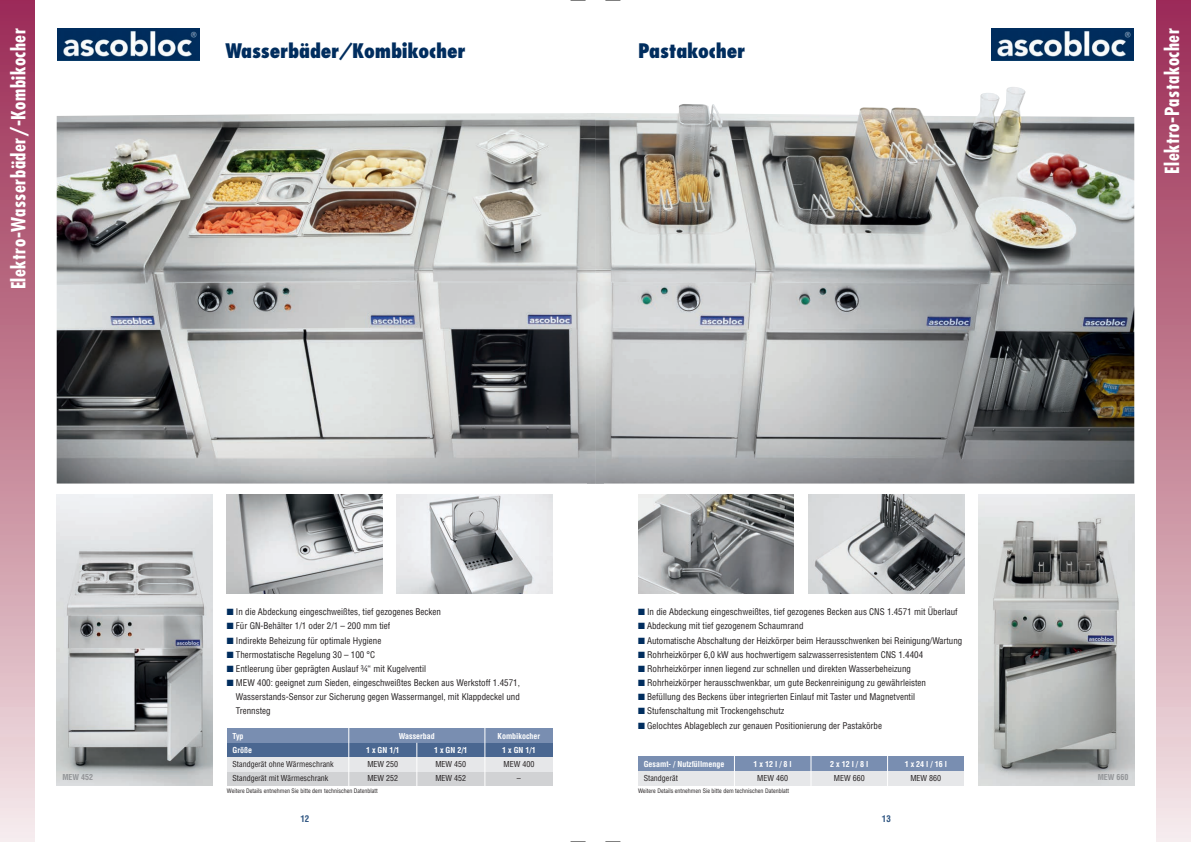
<style>
.page{position:relative;width:1191px;height:842px;background:#fff}
.page>*{position:absolute;margin:0;border:0;box-sizing:border-box;transform-origin:0 0}
.t1{font:800 condensed 19.5px "Futura";letter-spacing:-.01em;color:#002d5e}
.t2{font:700 condensed 19px "Futura";letter-spacing:.025em;color:#fff}
.t3{font:condensed 9px/14.2px "Helvetica";color:#231f20;text-align:justify}
.t4{font:700 condensed 9px "Helvetica";color:#315783}
.t5{font:condensed 8px "Helvetica";color:#231f20}
.t6{font:700 condensed 8px "Helvetica";color:#fff}
.t7{font:700 condensed 8px "Helvetica";color:#939598}
.t8{font:condensed 6px "Helvetica";color:#231f20}
.s1{color:#002d5e}
</style>
<div class="page">
<div style="left:227px;top:743px;width:122px;height:14px;background:#4a6791"></div>
<div style="left:485px;top:743px;width:68px;height:14px;background:#4a6791"></div>
<div style="left:349px;top:743px;width:68px;height:14px;background:#4a6791"></div>
<div style="left:417px;top:743px;width:68px;height:14px;background:#4a6791"></div>
<div style="left:0;top:0;width:34px;height:842px;background:linear-gradient(to bottom,#992850,#f2e5e4)"></div>
<img style="left:57px;top:28px;width:143px;height:33px">
<img style="left:57px;top:113px;width:530px;height:370px">
<div style="left:227px;top:729px;width:122px;height:14px;background:#798eb1"></div>
<div style="left:485px;top:729px;width:68px;height:14px;background:#798eb1"></div>
<div style="left:349px;top:729px;width:136px;height:14px;background:#798eb1"></div>
<img style="left:397px;top:495px;width:156px;height:99px">
<img style="left:57px;top:495px;width:156px;height:290px">
<img style="left:227px;top:495px;width:156px;height:99px">
<div style="left:227px;top:771px;width:122px;height:14px;background:#d1d2d4"></div>
<div style="left:349px;top:771px;width:68px;height:14px;background:#d1d2d4"></div>
<div style="left:485px;top:771px;width:68px;height:14px;background:#d1d2d4"></div>
<div style="left:417px;top:771px;width:68px;height:14px;background:#d1d2d4"></div>
<div style="left:227px;top:757px;width:122px;height:14px;background:#e6e7e9"></div>
<div style="left:349px;top:757px;width:68px;height:14px;background:#e6e7e9"></div>
<div style="left:485px;top:757px;width:68px;height:14px;background:#e6e7e9"></div>
<div style="left:417px;top:757px;width:68px;height:14px;background:#e6e7e9"></div>
<hr style="left:348px;top:707px;width:1px;height:84px;background:#fff">
<hr style="left:484px;top:707px;width:1px;height:86px;background:#fff">
<hr style="left:416px;top:743px;width:1px;height:50px;background:#fff">
<img style="left:587px;top:113px;width:8px;height:370px">
<svg style="left:605px;top:0;width:15px;height:1px"></svg>
<svg style="left:605px;top:841px;width:15px;height:1px"></svg>
<div style="left:1157px;top:0;width:34px;height:842px;background:linear-gradient(to bottom,#992850,#f2e5e4)"></div>
<img style="left:991px;top:28px;width:143px;height:33px">
<img style="left:595px;top:87px;width:539px;height:396px">
<img style="left:808px;top:495px;width:156px;height:99px">
<img style="left:638px;top:495px;width:156px;height:99px">
<img style="left:978px;top:495px;width:156px;height:290px">
<div style="left:638px;top:757px;width:96px;height:14px;background:#798eb1"></div>
<div style="left:887px;top:757px;width:77px;height:14px;background:#798eb1"></div>
<div style="left:734px;top:757px;width:77px;height:14px;background:#798eb1"></div>
<div style="left:811px;top:757px;width:76px;height:14px;background:#798eb1"></div>
<div style="left:638px;top:771px;width:96px;height:14px;background:#e6e7e9"></div>
<div style="left:734px;top:771px;width:77px;height:14px;background:#e6e7e9"></div>
<div style="left:887px;top:771px;width:77px;height:14px;background:#e6e7e9"></div>
<div style="left:811px;top:771px;width:76px;height:14px;background:#e6e7e9"></div>
<hr style="left:734px;top:750px;width:1px;height:42px;background:#fff">
<hr style="left:887px;top:750px;width:1px;height:43px;background:#fff">
<hr style="left:810px;top:750px;width:1px;height:43px;background:#fff">
<svg style="left:570px;top:0;width:16px;height:1px"></svg>
<svg style="left:570px;top:841px;width:16px;height:1px"></svg>
<h2 class="t2" style="left:7px;top:289px;width:263px;rotate:-90deg">Elektro-Wasserbäder/-Kombikocher</h2>
<p class="t7" style="left:62px;top:772px;width:32px">MEW 452</p>
<h1 class="t1" style="left:225px;top:38px;width:242px">Wasserbäder/Kombikocher</h1>
<h1 class="t1" style="left:638px;top:38px;width:109px">Pastakocher</h1>
<h2 class="t2" style="left:1160px;top:174px;width:147px;rotate:-90deg">Elektro-Pastakocher</h2>
<p class="t3" style="left:227px;top:605px;width:216px"><span class="s1">■</span> In die Abdeckung eingeschweißtes, tief gezogenes Becken</p>
<p class="t3" style="left:227px;top:619px;width:165px"><span class="s1">■</span> Für GN-Behälter 1/1 oder 2/1 – 200 mm tief</p>
<p class="t3" style="left:227px;top:633px;width:156px"><span class="s1">■</span> Indirekte Beheizung für optimale Hygiene</p>
<p class="t3" style="left:227px;top:647px;width:150px"><span class="s1">■</span> Thermostatische Regelung 30 – 100 °C</p>
<p class="t3" style="left:227px;top:661px;width:201px"><span class="s1">■</span> Entleerung über geprägten Auslauf ¾“ mit Kugelventil</p>
<p class="t3" style="left:236px;top:675px;width:285px;text-indent:-9px"><span class="s1">■</span> MEW 400: geeignet zum Sieden, eingeschweißtes Becken aus Werkstoff 1.4571, Wasserstands-Sensor zur Sicherung gegen Wassermangel, mit Klappdeckel und Trennsteg</p>
<p class="t6" style="left:232px;top:731px;width:13px">Typ</p>
<p class="t6" style="left:399px;top:731px;width:38px">Wasserbad</p>
<p class="t6" style="left:497px;top:731px;width:44px">Kombikocher</p>
<p class="t5" style="left:232px;top:773px;width:97px">Standgerät mit Wärmeschrank</p>
<p class="t5" style="left:367px;top:773px;width:32px">MEW 252</p>
<p class="t5" style="left:435px;top:773px;width:32px">MEW 452</p>
<p class="t5" style="left:517px;top:773px;width:5px">–</p>
<p class="t6" style="left:232px;top:745px;width:21px">Größe</p>
<p class="t6" style="left:366px;top:745px;width:35px">1 x GN 1/1</p>
<p class="t6" style="left:434px;top:745px;width:35px">1 x GN 2/1</p>
<p class="t6" style="left:502px;top:745px;width:35px">1 x GN 1/1</p>
<p class="t5" style="left:232px;top:759px;width:103px">Standgerät ohne Wärmeschrank</p>
<p class="t5" style="left:367px;top:759px;width:32px">MEW 250</p>
<p class="t5" style="left:435px;top:759px;width:32px">MEW 450</p>
<p class="t5" style="left:503px;top:759px;width:32px">MEW 400</p>
<p class="t8" style="left:227px;top:787px;width:152px">Weitere Details entnehmen Sie bitte dem technischen Datenblatt</p>
<p class="t4" style="left:300px;top:813px;width:10px">12</p>
<p class="t3" style="left:638px;top:605px;width:321px"><span class="s1">■</span> In die Abdeckung eingeschweißtes, tief gezogenes Becken aus CNS 1.4571 mit Überlauf</p>
<p class="t3" style="left:638px;top:619px;width:167px"><span class="s1">■</span> Abdeckung mit tief gezogenem Schaumrand</p>
<p class="t3" style="left:638px;top:633px;width:326px"><span class="s1">■</span> Automatische Abschaltung der Heizkörper beim Herausschwenken bei Reinigung/Wartung</p>
<p class="t3" style="left:638px;top:647px;width:287px"><span class="s1">■</span> Rohrheizkörper 6,0 kW aus hochwertigem salzwasserresistentem CNS 1.4404</p>
<p class="t3" style="left:638px;top:661px;width:274px"><span class="s1">■</span> Rohrheizkörper innen liegend zur schnellen und direkten Wasserbeheizung</p>
<p class="t3" style="left:638px;top:675px;width:289px"><span class="s1">■</span> Rohrheizkörper herausschwenkbar, um gute Beckenreinigung zu gewährleisten</p>
<p class="t3" style="left:638px;top:690px;width:278px"><span class="s1">■</span> Befüllung des Beckens über integrierten Einlauf mit Taster und Magnetventil</p>
<p class="t3" style="left:638px;top:704px;width:148px"><span class="s1">■</span> Stufenschaltung mit Trockengehschutz</p>
<p class="t3" style="left:638px;top:718px;width:245px"><span class="s1">■</span> Gelochtes Ablageblech zur genauen Positionierung der Pastakörbe</p>
<p class="t6" style="left:643px;top:759px;width:82px">Gesamt- / Nutzfüllmenge</p>
<p class="t6" style="left:753px;top:759px;width:40px">1 x 12 l / 8 l</p>
<p class="t6" style="left:830px;top:759px;width:40px">2 x 12 l / 8 l</p>
<p class="t6" style="left:904px;top:759px;width:44px">1 x 24 l / 16 l</p>
<p class="t5" style="left:643px;top:773px;width:36px">Standgerät</p>
<p class="t5" style="left:757px;top:773px;width:32px">MEW 460</p>
<p class="t5" style="left:834px;top:773px;width:32px">MEW 660</p>
<p class="t5" style="left:910px;top:773px;width:32px">MEW 860</p>
<p class="t7" style="left:1097px;top:772px;width:32px">MEW 660</p>
<p class="t8" style="left:638px;top:787px;width:152px">Weitere Details entnehmen Sie bitte dem technischen Datenblatt</p>
<p class="t4" style="left:882px;top:813px;width:10px">13</p>
</div>
